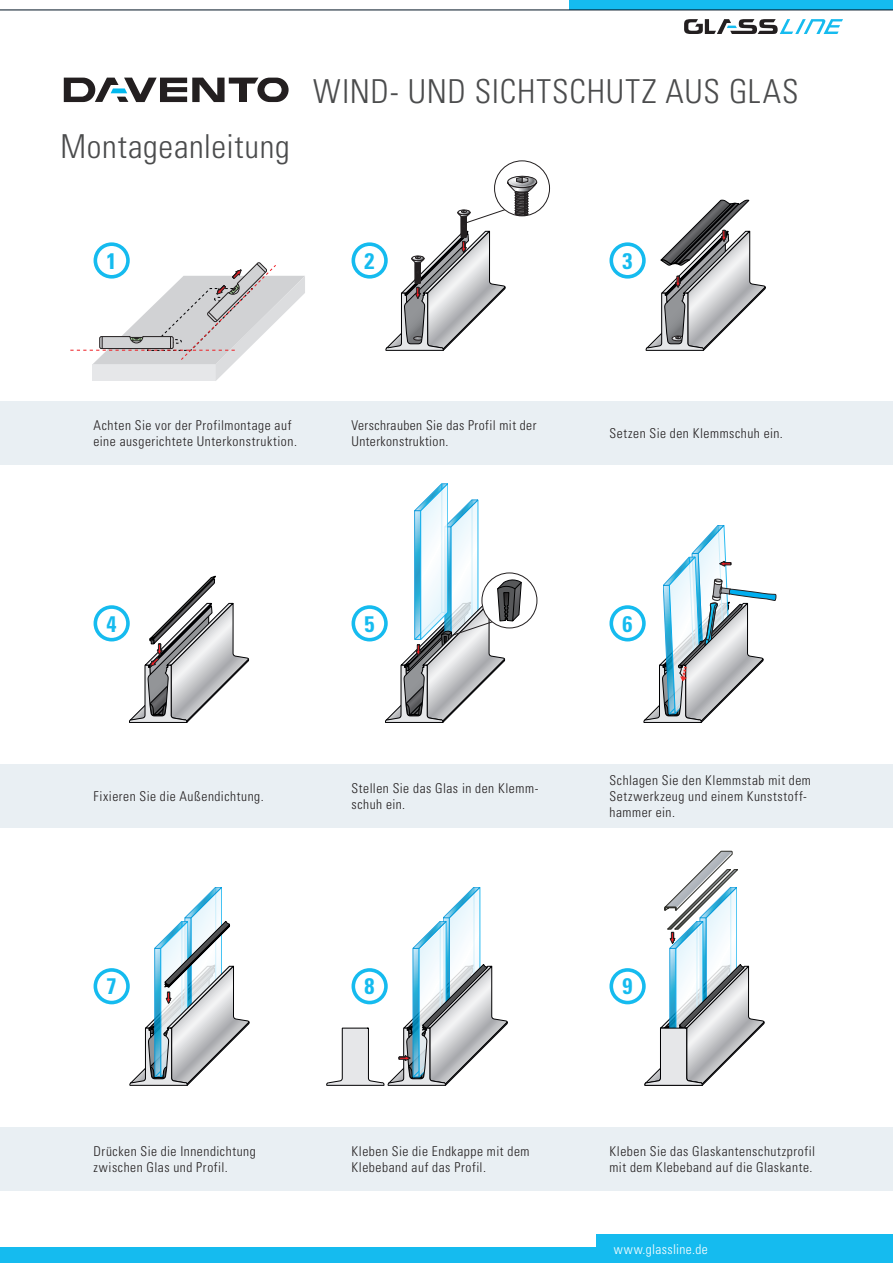
<style>
.page{position:relative;width:893px;height:1263px;background:#fff}
.page>*{position:absolute;margin:0;border:0;box-sizing:border-box;transform-origin:0 0}
.t1{font:300 condensed 33px "Univers LT Std";letter-spacing:.02em;color:#4b4c4d}
.t2{font:700 condensed 22.5px "Univers LT Std";color:#15bbef}
.t3{font:300 condensed 13.5px/16.2px "Univers LT Std";letter-spacing:.04em;color:#231f20}
.t4{font:300 condensed 13.5px "Univers LT Std";letter-spacing:.025em;color:#fff}
</style>
<div class="page">
<svg style="left:70px;top:262px;width:235px;height:119px"></svg>
<svg style="left:386px;top:175px;width:153px;height:176px"></svg>
<svg style="left:646px;top:200px;width:119px;height:151px"></svg>
<svg style="left:129px;top:576px;width:120px;height:147px"></svg>
<svg style="left:385px;top:484px;width:137px;height:239px"></svg>
<svg style="left:644px;top:525px;width:132px;height:198px"></svg>
<svg style="left:130px;top:887px;width:119px;height:199px"></svg>
<svg style="left:645px;top:851px;width:119px;height:235px"></svg>
<div style="left:570px;top:0;width:323px;height:10px;background:#15bbef"></div>
<svg style="left:684px;top:19px;width:159px;height:15px"></svg>
<hr style="left:0;top:10px;width:893px;height:1px;background:#001322">
<div style="left:597px;top:1234px;width:296px;height:29px;background:#15bbef"></div>
<div style="left:0;top:1247px;width:893px;height:16px;background:#15bbef"></div>
<div style="left:0;top:401px;width:893px;height:64px;background:#e9eff3"></div>
<div style="left:0;top:764px;width:893px;height:64px;background:#e9eff3"></div>
<div style="left:0;top:1127px;width:893px;height:64px;background:#e9eff3"></div>
<svg style="left:327px;top:887px;width:180px;height:199px"></svg>
<svg style="left:64px;top:78px;width:225px;height:24px"></svg>
<div style="left:94px;top:242px;width:36px;height:37px;border:4px solid #15bbef;border-radius:50%"></div>
<div style="left:94px;top:605px;width:36px;height:36px;border:4px solid #15bbef;border-radius:50%"></div>
<div style="left:94px;top:968px;width:36px;height:36px;border:4px solid #15bbef;border-radius:50%"></div>
<div style="left:351px;top:242px;width:37px;height:37px;border:4px solid #15bbef;border-radius:50%"></div>
<div style="left:351px;top:605px;width:37px;height:36px;border:4px solid #15bbef;border-radius:50%"></div>
<div style="left:351px;top:968px;width:37px;height:36px;border:4px solid #15bbef;border-radius:50%"></div>
<div style="left:609px;top:242px;width:37px;height:37px;border:4px solid #15bbef;border-radius:50%"></div>
<div style="left:609px;top:605px;width:37px;height:36px;border:4px solid #15bbef;border-radius:50%"></div>
<div style="left:609px;top:968px;width:37px;height:36px;border:4px solid #15bbef;border-radius:50%"></div>
<h1 class="t1" style="left:61px;top:126px;width:231px">Montageanleitung</h1>
<h1 class="t1" style="left:313px;top:71px;width:487px">WIND- UND SICHTSCHUTZ AUS GLAS</h1>
<h2 class="t2" style="left:107px;top:247px;width:11px">1</h2>
<h2 class="t2" style="left:365px;top:247px;width:11px">2</h2>
<h2 class="t2" style="left:623px;top:247px;width:11px">3</h2>
<p class="t3" style="left:94px;top:417px;width:205px">Achten Sie vor der Profilmontage auf eine ausgerichtete Unterkonstruktion.</p>
<p class="t3" style="left:609px;top:425px;width:175px">Setzen Sie den Klemmschuh ein.</p>
<p class="t3" style="left:351px;top:417px;width:186px">Verschrauben Sie das Profil mit der<br>Unterkonstruktion.</p>
<h2 class="t2" style="left:107px;top:610px;width:11px">4</h2>
<h2 class="t2" style="left:365px;top:610px;width:11px">5</h2>
<h2 class="t2" style="left:623px;top:610px;width:11px">6</h2>
<p class="t3" style="left:94px;top:788px;width:172px">Fixieren Sie die Außendichtung.</p>
<p class="t3" style="left:351px;top:780px;width:188px">Stellen Sie das Glas in den Klemm&shy;schuh ein.</p>
<p class="t3" style="left:609px;top:772px;width:203px">Schlagen Sie den Klemmstab mit dem<br>Setzwerkzeug und einem Kunststoff&shy;hammer ein.</p>
<h2 class="t2" style="left:107px;top:972px;width:11px">7</h2>
<h2 class="t2" style="left:365px;top:972px;width:11px">8</h2>
<h2 class="t2" style="left:623px;top:972px;width:11px">9</h2>
<p class="t3" style="left:94px;top:1143px;width:164px">Drücken Sie die Innendichtung zwischen Glas und Profil.</p>
<p class="t3" style="left:352px;top:1143px;width:180px">Kleben Sie die Endkappe mit dem<br>Klebeband auf das Profil.</p>
<p class="t3" style="left:609px;top:1143px;width:207px">Kleben Sie das Glaskantenschutzprofil mit dem Klebeband auf die Glaskante.</p>
<p class="t4" style="left:614px;top:1241px;width:96px">www.glassline.de</p>
</div>
